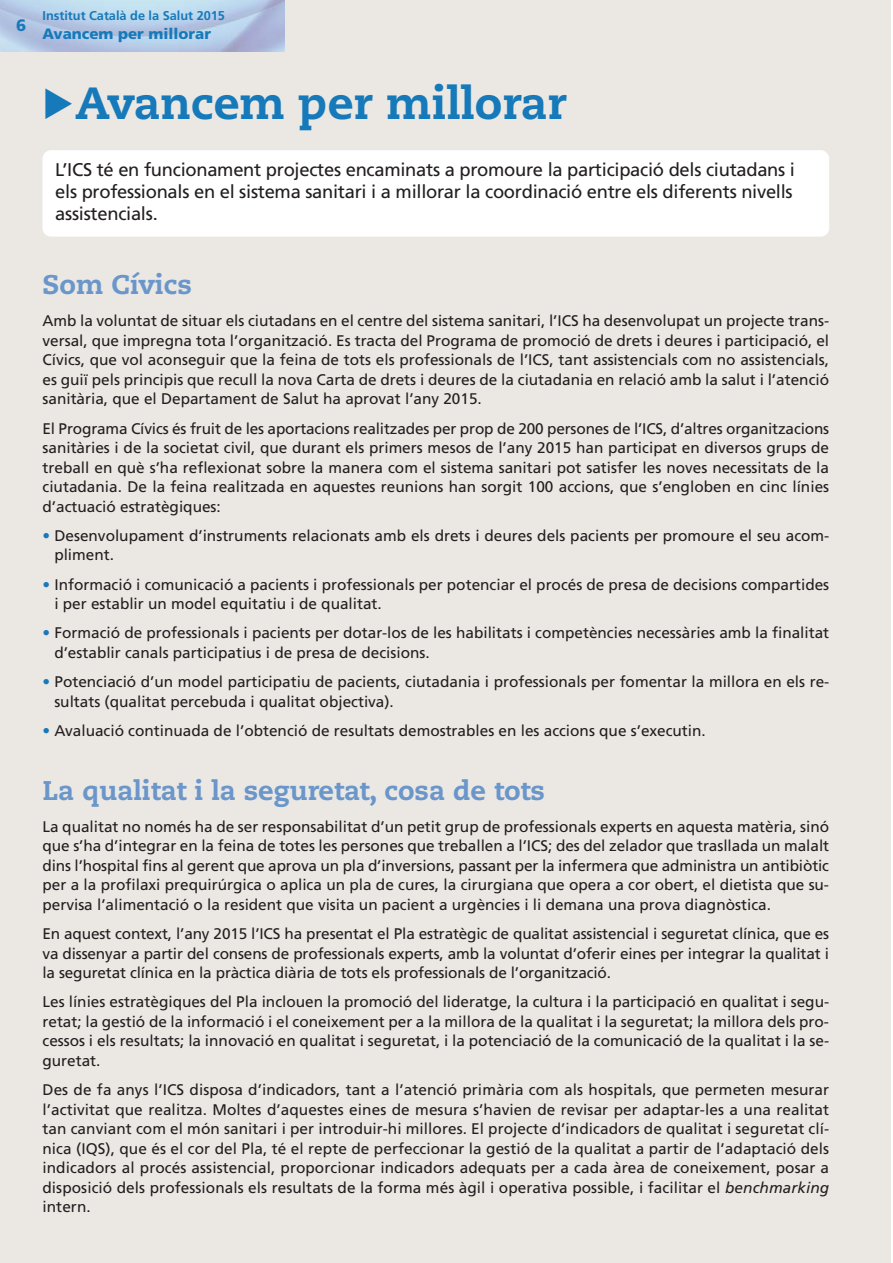
<style>
.page{position:relative;width:893px;height:1263px;background:#fff}
.page>*{position:absolute;margin:0;border:0;box-sizing:border-box;transform-origin:0 0}
.t1{font:800 45px "Caecilia";color:#1679b9}
.t2{font:800 27px "Caecilia";color:#6a96ca}
.t3{font:18.3px/22px "Frutiger";letter-spacing:-.015em;color:#231f20}
.t4{font:900 16.5px "Frutiger";color:#1679b9}
.t5{font:15.3px/19.5px "Frutiger";color:#231f20;text-align:justify}
.t6{font:900 15px "Frutiger";color:#1679b9}
.t7{font:700 12.75px "Frutiger";color:#1679b9}
.s1{color:#1679b9}
.s2{font-style:italic}
</style>
<div class="page">
<div style="left:0;top:0;width:891px;height:1263px;background:#ebe8e4"></div>
<div style="left:43px;top:150px;width:786px;height:87px;background:#fff;border-radius:9px"></div>
<img style="left:0;top:0;width:285px;height:51px">
<p class="t4" style="left:16px;top:18px;width:12px">6</p>
<p class="t7" style="left:43px;top:10px;width:184px">Institut Català de la Salut 2015</p>
<p class="t6" style="left:43px;top:28px;width:170px">Avancem per millorar</p>
<h1 class="t1" style="left:43px;top:84px;width:526px">◆Avancem per millorar</h1>
<p class="t3" style="left:55px;top:160px;width:741px">L’ICS té en funcionament projectes encaminats a promoure la participació dels ciutadans i els professionals en el sistema sanitari i a millorar la coordinació entre els diferents nivells assistencials.</p>
<h2 class="t2" style="left:43px;top:273px;width:151px">Som Cívics</h2>
<p class="t5" style="left:43px;top:312px;width:788px">Amb la voluntat de situar els ciutadans en el centre del sistema sanitari, l’ICS ha desenvolupat un projecte trans&shy;versal, que impregna tota l’organització. Es tracta del Programa de promoció de drets i deures i participació, el Cívics, que vol aconseguir que la feina de tots els professionals de l’ICS, tant assistencials com no assistencials, es guiï pels principis que recull la nova Carta de drets i deures de la ciutadania en relació amb la salut i l’atenció sanitària, que el Departament de Salut ha aprovat l’any 2015.</p>
<p class="t5" style="left:43px;top:420px;width:788px">El Programa Cívics és fruit de les aportacions realitzades per prop de 200 persones de l’ICS, d’altres organitzacions sanitàries i de la societat civil, que durant els primers mesos de l’any 2015 han participat en diversos grups de treball en què s’ha reflexionat sobre la manera com el sistema sanitari pot satisfer les noves necessitats de la ciutadania. De la feina realitzada en aquestes reunions han sorgit 100 accions, que s’engloben en cinc línies d’actuació estratègiques:</p>
<p class="t5" style="left:54px;top:527px;width:776px;text-indent:-12px"><span class="s1">•</span> Desenvolupament d’instruments relacionats amb els drets i deures dels pacients per promoure el seu acom&shy;pliment.</p>
<p class="t5" style="left:54px;top:576px;width:776px;text-indent:-12px"><span class="s1">•</span> Informació i comunicació a pacients i professionals per potenciar el procés de presa de decisions compartides i per establir un model equitatiu i de qualitat.</p>
<p class="t5" style="left:54px;top:624px;width:776px;text-indent:-12px"><span class="s1">•</span> Formació de professionals i pacients per dotar-los de les habilitats i competències necessàries amb la finalitat d’establir canals participatius i de presa de decisions.</p>
<p class="t5" style="left:54px;top:673px;width:776px;text-indent:-12px"><span class="s1">•</span> Potenciació d’un model participatiu de pacients, ciutadania i professionals per fomentar la millora en els re&shy;sultats (qualitat percebuda i qualitat objectiva).</p>
<p class="t5" style="left:43px;top:722px;width:665px"><span class="s1">•</span> Avaluació continuada de l’obtenció de resultats demostrables en les accions que s’executin.</p>
<h2 class="t2" style="left:43px;top:779px;width:504px">La qualitat i la seguretat, cosa de tots</h2>
<p class="t5" style="left:43px;top:818px;width:788px">La qualitat no només ha de ser responsabilitat d’un petit grup de professionals experts en aquesta matèria, sinó que s’ha d’integrar en la feina de totes les persones que treballen a l’ICS; des del zelador que trasllada un malalt dins l’hospital fins al gerent que aprova un pla d’inversions, passant per la infermera que administra un antibiòtic per a la profilaxi prequirúrgica o aplica un pla de cures, la cirurgiana que opera a cor obert, el dietista que su&shy;pervisa l’alimentació o la resident que visita un pacient a urgències i li demana una prova diagnòstica.</p>
<p class="t5" style="left:43px;top:925px;width:788px">En aquest context, l’any 2015 l’ICS ha presentat el Pla estratègic de qualitat assistencial i seguretat clínica, que es va dissenyar a partir del consens de professionals experts, amb la voluntat d’oferir eines per integrar la qualitat i la seguretat clínica en la pràctica diària de tots els professionals de l’organització.</p>
<p class="t5" style="left:43px;top:993px;width:788px">Les línies estratègiques del Pla inclouen la promoció del lideratge, la cultura i la participació en qualitat i segu&shy;retat; la gestió de la informació i el coneixement per a la millora de la qualitat i la seguretat; la millora dels pro&shy;cessos i els resultats; la innovació en qualitat i seguretat, i la potenciació de la comunicació de la qualitat i la se&shy;guretat.</p>
<p class="t5" style="left:43px;top:1081px;width:788px">Des de fa anys l’ICS disposa d’indicadors, tant a l’atenció primària com als hospitals, que permeten mesurar l’activitat que realitza. Moltes d’aquestes eines de mesura s’havien de revisar per adaptar-les a una realitat tan canviant com el món sanitari i per introduir-hi millores. El projecte d’indicadors de qualitat i seguretat clí&shy;nica (IQS), que és el cor del Pla, té el repte de perfeccionar la gestió de la qualitat a partir de l’adaptació dels indicadors al procés assistencial, proporcionar indicadors adequats per a cada àrea de coneixement, posar a disposició dels professionals els resultats de la forma més àgil i operativa possible, i facilitar el <span class="s2">benchmarking </span>intern.</p>
</div>
